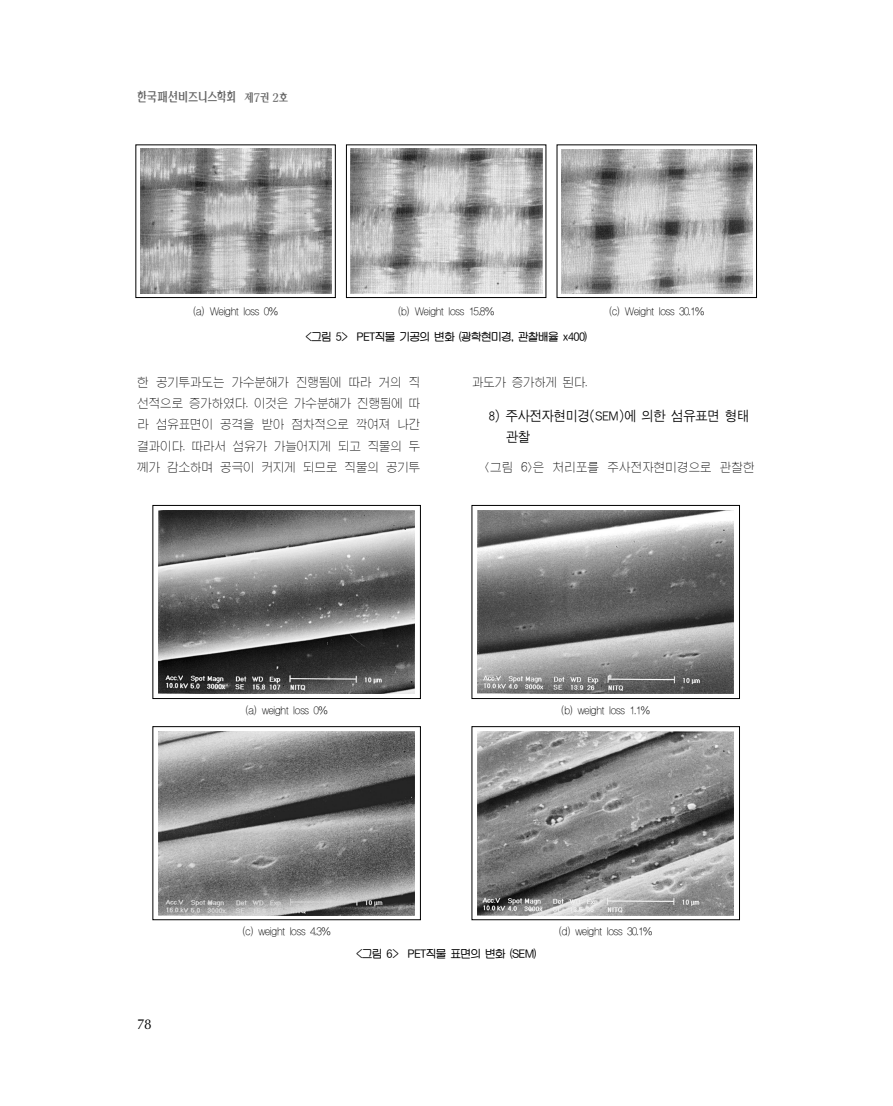
<style>
.page{position:relative;width:893px;height:1106px;background:#fff}
.page>*{position:absolute;margin:0;border:0;box-sizing:border-box;transform-origin:0 0}
.t1{font:14.25px "Optima";color:#000;scale:.95 1}
.t2{font:13.5px/21.3px "J Cmg J";letter-spacing:-.065em;color:#000;scale:.95 1}
.t3{font:12.75px/21.3px "JCLIGH Tgo";letter-spacing:-.055em;color:#000;text-align:justify;scale:.95 1}
.t4{font:12.3px "JCLIGH Tgo";letter-spacing:-.07em;color:#000;scale:.95 1}
.t5{font:11.25px "J Cna RUDE";letter-spacing:-.065em;color:#000;scale:.95 1}
.t6{font:11.25px "Sol L";color:#666;scale:.95 1}
.s1{font-family:"Dfas";font-size:12.3px}
.s2{font-size:14.25px}
</style>
<div class="page">
<img style="left:140px;top:148px;width:191px;height:145px">
<img style="left:351px;top:148px;width:191px;height:146px">
<div style="left:346px;top:145px;width:200px;height:153px;border:1px solid #000"></div>
<img style="left:561px;top:149px;width:191px;height:144px">
<img style="left:158px;top:510px;width:257px;height:184px">
<img style="left:158px;top:731px;width:257px;height:184px">
<img style="left:477px;top:510px;width:256px;height:184px">
<img style="left:477px;top:731px;width:256px;height:184px">
<p class="t6" style="left:137px;top:92px;width:161px"><span class="s1">A</span> 제7권 2호</p>
<p class="t4" style="left:193px;top:305px;width:92px">(a) Weight loss 0%</p>
<p class="t4" style="left:398px;top:305px;width:103px">(b) Weight loss 15.8%</p>
<p class="t4" style="left:608px;top:305px;width:103px">(c) Weight loss 30.1%</p>
<p class="t5" style="left:305px;top:331px;width:299px">&lt;그림 5&gt; PET직물 기공의 변화 (광학현미경, 관찰배율 x400)</p>
<p class="t3" style="left:137px;top:372px;width:300px">한 공기투과도는 가수분해가 진행됨에 따라 거의 직 선적으로 증가하였다. 이것은 가수분해가 진행됨에 따 라 섬유표면이 공격을 받아 점차적으로 깍여져 나간 결과이다. 따라서 섬유가 가늘어지게 되고 직물의 두 께가 감소하며 공극이 커지게 되므로 직물의 공기투</p>
<p class="t3" style="left:471px;top:372px;width:124px">과도가 증가하게 된다.</p>
<p class="t2" style="left:505px;top:406px;width:258px;text-indent:-17px">8) 주사전자현미경(SEM)에 의한 섬유표면 형태 관찰</p>
<p class="t3" style="left:484px;top:457px;width:286px">&lt;그림 <span class="s2">6</span>&gt;은 처리포를 주사전자현미경으로 관찰한</p>
<p class="t1" style="left:137px;top:1018px;width:17px">78</p>
<p class="t4" style="left:245px;top:704px;width:89px">(a) weight loss 0%</p>
<p class="t4" style="left:561px;top:704px;width:96px">(b) weight loss 1.1%</p>
<p class="t4" style="left:242px;top:925px;width:95px">(c) weight loss 4.3%</p>
<p class="t5" style="left:356px;top:948px;width:191px">&lt;그림 6&gt; PET직물 표면의 변화 (SEM)</p>
<p class="t4" style="left:558px;top:925px;width:101px">(d) weight loss 30.1%</p>
</div>
